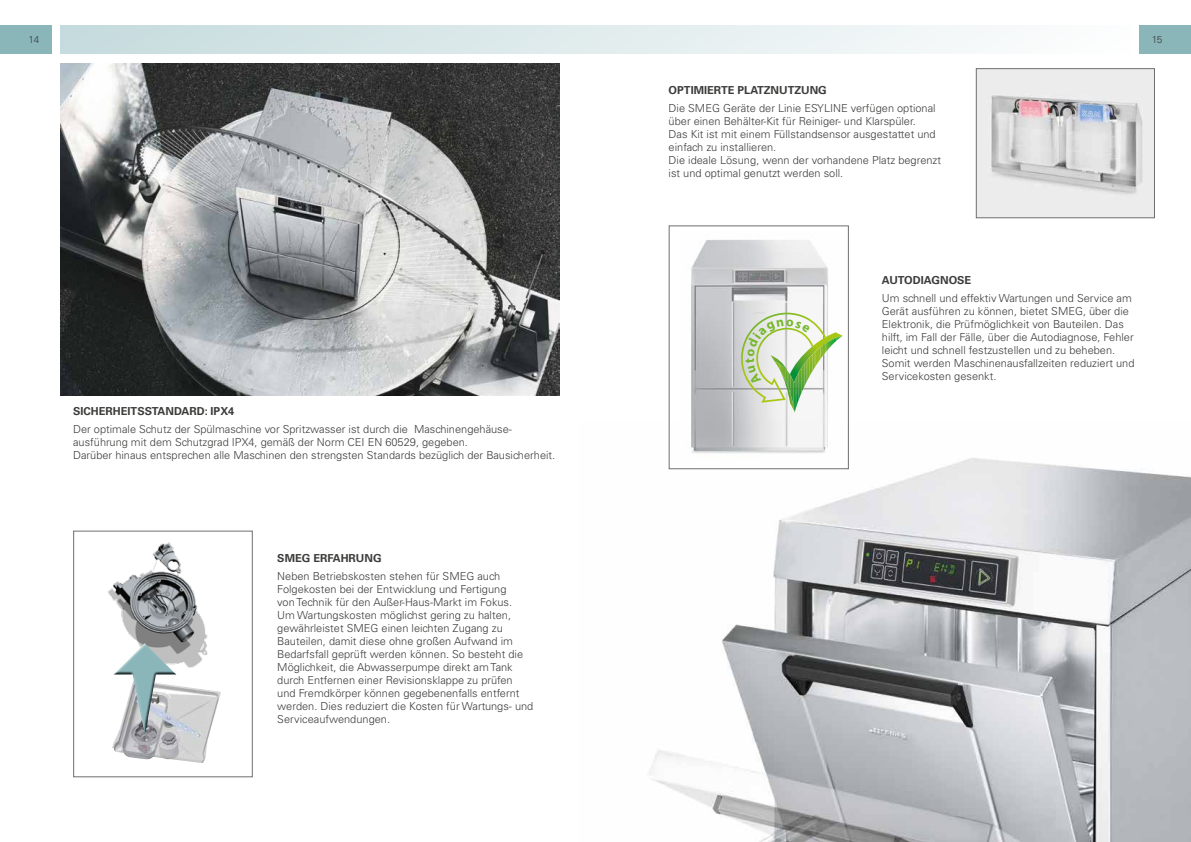
<style>
.page{position:relative;width:1191px;height:842px;background:#fff}
.page>*{position:absolute;margin:0;border:0;box-sizing:border-box;transform-origin:0 0}
.t1{font:300 11px/13px "Univers";color:#3c3c3b}
.t2{font:700 11px "Univers";color:#3c3c3b}
.t3{font:300 10px "Univers LT Std";color:#3c3c3b}
</style>
<div class="page">
<div style="left:0;top:26px;width:51px;height:28px;background:#8ab6ba"></div>
<div style="left:60px;top:26px;width:1071px;height:28px;background:linear-gradient(to right,#c5dbdd,#fdfefe)"></div>
<img style="left:977px;top:70px;width:176px;height:146px">
<div style="left:975px;top:68px;width:180px;height:150px;border:1px solid #706f6f"></div>
<img style="left:60px;top:64px;width:499px;height:331px">
<img style="left:112px;top:686px;width:109px;height:77px">
<img style="left:108px;top:542px;width:100px;height:126px">
<div style="left:112px;top:641px;width:65px;height:94px;background:#fff;opacity:.75"></div>
<div style="left:112px;top:671px;width:65px;height:64px;background:#000;opacity:.75"></div>
<div style="left:73px;top:531px;width:180px;height:246px;border:1px solid #706f6f"></div>
<img style="left:649px;top:458px;width:542px;height:384px">
<img style="left:680px;top:240px;width:162px;height:219px">
<div style="left:668px;top:225px;width:181px;height:244px;border:1px solid #706f6f"></div>
<div style="left:1140px;top:26px;width:51px;height:28px;background:#8ab6ba"></div>
<svg style="left:739px;top:313px;width:103px;height:99px"></svg>
<p class="t3" style="left:29px;top:34px;width:12px">14</p>
<p class="t2" style="left:73px;top:404px;width:163px">SICHERHEITSSTANDARD: IPX4</p>
<p class="t1" style="left:73px;top:423px;width:483px">Der optimale Schutz der Spülmaschine vor Spritzwasser ist durch die Maschinengehäuse&shy;ausführung mit dem Schutzgrad IPX4, gemäß der Norm CEI EN 60529, gegeben.<br>Darüber hinaus entsprechen alle Maschinen den strengsten Standards bezüglich der Bausicherheit.</p>
<p class="t2" style="left:277px;top:551px;width:106px">SMEG ERFAHRUNG</p>
<p class="t1" style="left:277px;top:570px;width:257px">Neben Betriebskosten stehen für SMEG auch Folgekosten bei der Entwicklung und Fertigung<br>von Technik für den Außer-Haus-Markt im Fokus.<br>Um Wartungskosten möglichst gering zu halten, gewährleistet SMEG einen leichten Zugang zu Bauteilen, damit diese ohne großen Aufwand im Bedarfsfall geprüft werden können. So besteht die Möglichkeit, die Abwasserpumpe direkt am Tank durch Entfernen einer Revisionsklappe zu prüfen und Fremdkörper können gegebenenfalls entfernt werden. Dies reduziert die Kosten für Wartungs- und Serviceaufwendungen.</p>
<p class="t2" style="left:668px;top:83px;width:160px">OPTIMIERTE PLATZNUTZUNG</p>
<p class="t1" style="left:668px;top:102px;width:274px">Die SMEG Geräte der Linie ESYLINE verfügen optional über einen Behälter-Kit für Reiniger- und Klarspüler.<br>Das Kit ist mit einem Füllstandsensor ausgestattet und einfach zu installieren.<br>Die ideale Lösung, wenn der vorhandene Platz begrenzt ist und optimal genutzt werden soll.</p>
<p class="t3" style="left:1151px;top:34px;width:12px">15</p>
<p class="t2" style="left:882px;top:273px;width:91px">AUTODIAGNOSE</p>
<p class="t1" style="left:882px;top:292px;width:254px">Um schnell und effektiv Wartungen und Service am Gerät ausführen zu können, bietet SMEG, über die Elektronik, die Prüfmöglichkeit von Bauteilen. Das hilft, im Fall der Fälle, über die Autodiagnose, Fehler leicht und schnell festzustellen und zu beheben.<br>Somit werden Maschinenausfallzeiten reduziert und</p>
<p class="t1" style="left:882px;top:370px;width:116px">Servicekosten gesenkt.</p>
</div>
